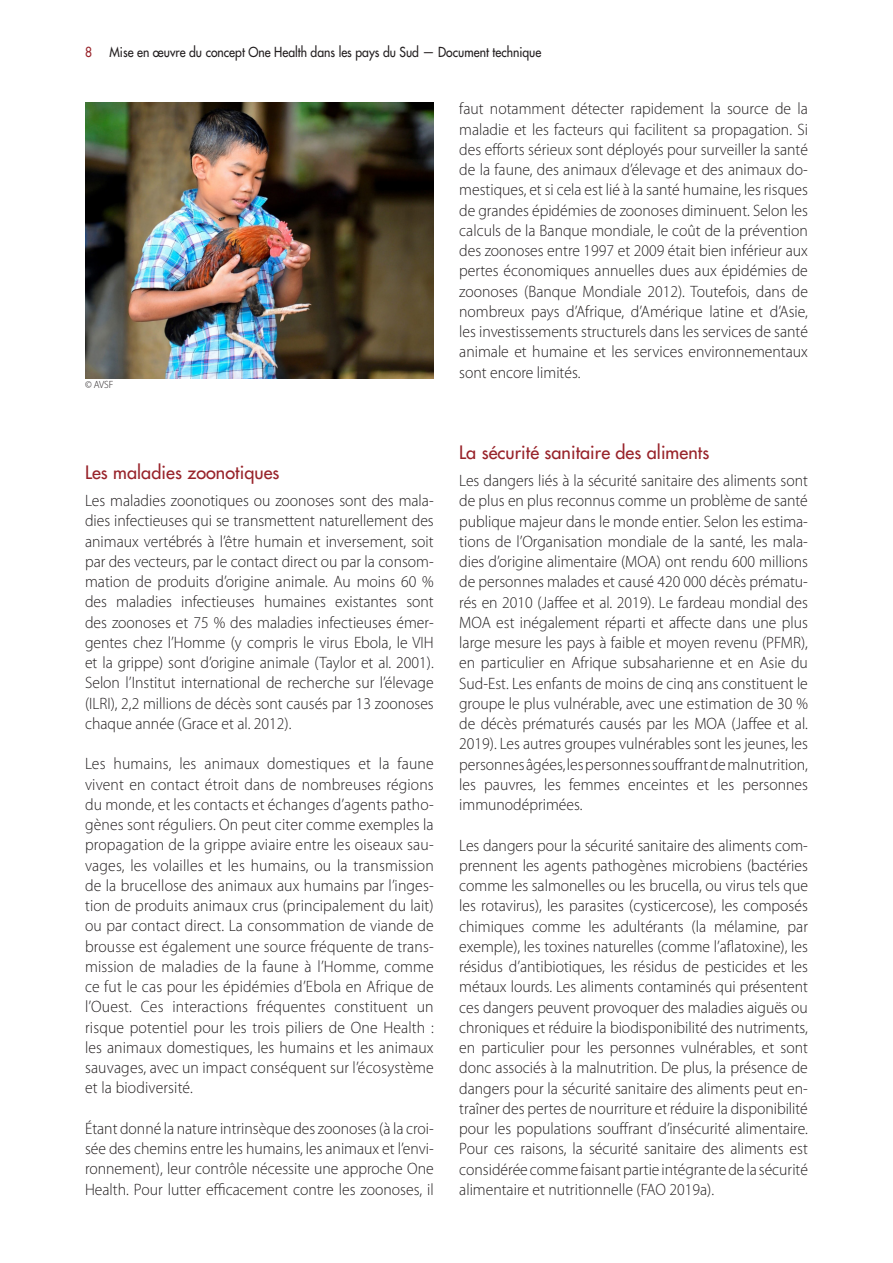
<style>
.page{position:relative;width:893px;height:1263px;background:#fff}
.page>*{position:absolute;margin:0;border:0;box-sizing:border-box;transform-origin:0 0}
.t1{font:500 18px "Futura Std";letter-spacing:.005em;color:#98232a}
.t2{font:300 16.5px/20.2px "Myriad Pro";color:#231f20;text-align:justify;scale:.95 1}
.t3{font:500 13.5px "Futura Std";color:#231f20;scale:.9 1}
.t4{font:500 13.5px "Futura Std";color:#98232a;scale:.9 1}
.t5{font:300 10.5px "Myriad Pro";color:#231f20;scale:.95 1}
</style>
<div class="page">
<img style="left:85px;top:102px;width:349px;height:276px">
<p class="t4" style="left:85px;top:43px;width:9px">8</p>
<p class="t3" style="left:110px;top:43px;width:481px">Mise en œuvre du concept One Health dans les pays du Sud — Document technique</p>
<p class="t5" style="left:85px;top:379px;width:31px">© AVSF</p>
<p class="t1" style="left:85px;top:461px;width:196px">Les maladies zoonotiques</p>
<p class="t2" style="left:85px;top:491px;width:369px">Les maladies zoonotiques ou zoonoses sont des mala&shy;dies infectieuses qui se transmettent naturellement des animaux vertébrés à l’être humain et inversement, soit par des vecteurs, par le contact direct ou par la consom&shy;mation de produits d’origine animale. Au moins 60 % des maladies infectieuses humaines existantes sont des zoonoses et 75 % des maladies infectieuses émer&shy;gentes chez l’Homme (y compris le virus Ebola, le VIH et la grippe) sont d’origine animale (Taylor et al. 2001).<br>Selon l’Institut international de recherche sur l’élevage (ILRI), 2,2 millions de décès sont causés par 13 zoonoses chaque année (Grace et al. 2012).</p>
<p class="t2" style="left:85px;top:754px;width:369px">Les humains, les animaux domestiques et la faune vivent en contact étroit dans de nombreuses régions du monde, et les contacts et échanges d’agents patho&shy;gènes sont réguliers. On peut citer comme exemples la propagation de la grippe aviaire entre les oiseaux sau&shy;vages, les volailles et les humains, ou la transmission de la brucellose des animaux aux humains par l’inges&shy;tion de produits animaux crus (principalement du lait) ou par contact direct. La consommation de viande de brousse est également une source fréquente de trans&shy;mission de maladies de la faune à l’Homme, comme ce fut le cas pour les épidémies d’Ebola en Afrique de l’Ouest. Ces interactions fréquentes constituent un risque potentiel pour les trois piliers de One Health : les animaux domestiques, les humains et les animaux sauvages, avec un impact conséquent sur l’écosystème et la biodiversité.</p>
<p class="t2" style="left:85px;top:1118px;width:369px">Étant donné la nature intrinsèque des zoonoses (à la croi&shy;sée des chemins entre les humains, les animaux et l’envi&shy;ronnement), leur contrôle nécessite une approche One Health. Pour lutter efficacement contre les zoonoses, il</p>
<p class="t2" style="left:459px;top:99px;width:369px">faut notamment détecter rapidement la source de la maladie et les facteurs qui facilitent sa propagation. Si des efforts sérieux sont déployés pour surveiller la santé de la faune, des animaux d’élevage et des animaux do&shy;mestiques, et si cela est lié à la santé humaine, les risques de grandes épidémies de zoonoses diminuent. Selon les calculs de la Banque mondiale, le coût de la prévention des zoonoses entre 1997 et 2009 était bien inférieur aux pertes économiques annuelles dues aux épidémies de zoonoses (Banque Mondiale 2012). Toutefois, dans de nombreux pays d’Afrique, d’Amérique latine et d’Asie, les investissements structurels dans les services de santé animale et humaine et les services environnementaux sont encore limités.</p>
<p class="t1" style="left:459px;top:442px;width:251px">La sécurité sanitaire des aliments</p>
<p class="t2" style="left:459px;top:471px;width:369px">Les dangers liés à la sécurité sanitaire des aliments sont de plus en plus reconnus comme un problème de santé publique majeur dans le monde entier. Selon les estima&shy;tions de l’Organisation mondiale de la santé, les mala&shy;dies d’origine alimentaire (MOA) ont rendu 600 millions de personnes malades et causé 420 000 décès prématu&shy;rés en 2010 (Jaffee et al. 2019). Le fardeau mondial des MOA est inégalement réparti et affecte dans une plus large mesure les pays à faible et moyen revenu (PFMR), en particulier en Afrique subsaharienne et en Asie du Sud-Est. Les enfants de moins de cinq ans constituent le groupe le plus vulnérable, avec une estimation de 30 % de décès prématurés causés par les MOA (Jaffee et al.<br>2019). Les autres groupes vulnérables sont les jeunes, les personnes âgées, les personnes souffrant de malnutrition, les pauvres, les femmes enceintes et les personnes immunodéprimées.</p>
<p class="t2" style="left:459px;top:835px;width:369px">Les dangers pour la sécurité sanitaire des aliments com&shy;prennent les agents pathogènes microbiens (bactéries comme les salmonelles ou les brucella, ou virus tels que les rotavirus), les parasites (cysticercose), les composés chimiques comme les adultérants (la mélamine, par exemple), les toxines naturelles (comme l’aflatoxine), les résidus d’antibiotiques, les résidus de pesticides et les métaux lourds. Les aliments contaminés qui présentent ces dangers peuvent provoquer des maladies aiguës ou chroniques et réduire la biodisponibilité des nutriments, en particulier pour les personnes vulnérables, et sont donc associés à la malnutrition. De plus, la présence de dangers pour la sécurité sanitaire des aliments peut en&shy;traîner des pertes de nourriture et réduire la disponibilité pour les populations souffrant d’insécurité alimentaire.<br>Pour ces raisons, la sécurité sanitaire des aliments est considérée comme faisant partie intégrante de la sécurité alimentaire et nutritionnelle (FAO 2019a).</p>
</div>
